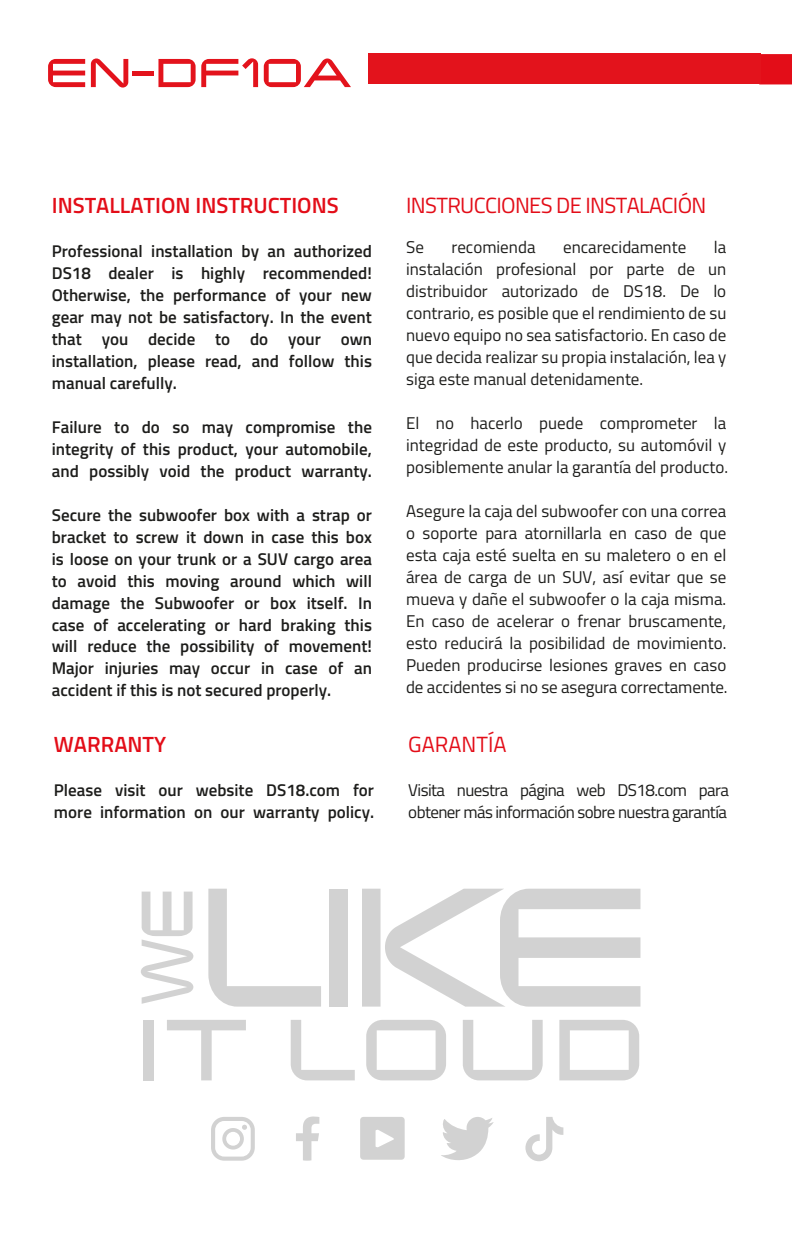
<style>
.page{position:relative;width:792px;height:1260px;background:#fff}
.page>*{position:absolute;margin:0;border:0;box-sizing:border-box;transform-origin:0 0}
.t1{font:51px "Changeling Neo";color:#e3131c}
.t2{font:600 22px "Titillium Web";color:#e30d18}
.t3{font:22px "Titillium Web";letter-spacing:-.03em;color:#e30d18}
.t4{font:22px "Titillium Web";color:#e30d18}
.t5{font:600 17px/22px "Titillium Web";color:#1d1d1b;text-align:justify}
.t6{font:17px/22px "Titillium Web";color:#1d1d1b;text-align:justify}
.t7{font:17px/22px "Titillium Web";letter-spacing:-.035em;color:#1d1d1b}
</style>
<div class="page">
<svg style="left:759px;top:53px;width:33px;height:31px"></svg>
<svg style="left:141px;top:892px;width:52px;height:112px"></svg>
<svg style="left:208px;top:889px;width:113px;height:118px"></svg>
<div style="left:330px;top:889px;width:18px;height:118px;background:#d2d2d2"></div>
<svg style="left:362px;top:889px;width:278px;height:118px"></svg>
<div style="left:143px;top:1020px;width:10px;height:60px;background:#d2d2d2"></div>
<svg style="left:167px;top:1020px;width:79px;height:60px"></svg>
<svg style="left:291px;top:1020px;width:64px;height:60px"></svg>
<svg style="left:366px;top:1020px;width:80px;height:60px"></svg>
<svg style="left:463px;top:1020px;width:80px;height:60px"></svg>
<svg style="left:559px;top:1020px;width:80px;height:60px"></svg>
<svg style="left:441px;top:1117px;width:52px;height:43px"></svg>
<svg style="left:296px;top:1117px;width:23px;height:44px"></svg>
<svg style="left:525px;top:1117px;width:38px;height:44px"></svg>
<svg style="left:211px;top:1117px;width:44px;height:44px"></svg>
<svg style="left:360px;top:1117px;width:45px;height:43px;background:#d7d7d7"></svg>
<div style="left:368px;top:54px;width:393px;height:30px;background:#e3131c"></div>
<h1 class="t1" style="left:45px;top:39px;width:307px">EN-DF10A</h1>
<p class="t2" style="left:52px;top:188px;width:288px">INSTALLATION INSTRUCTIONS</p>
<p class="t5" style="left:52px;top:239px;width:322px">Professional installation by an authorized DS18 dealer is highly recommended!<br>Otherwise, the performance of your new gear may not be satisfactory. In the event that you decide to do your own installation, please read, and follow this manual carefully.</p>
<p class="t5" style="left:52px;top:415px;width:322px">Failure to do so may compromise the integrity of this product, your automobile, and possibly void the product warranty.</p>
<p class="t5" style="left:52px;top:503px;width:322px">Secure the subwoofer box with a strap or bracket to screw it down in case this box is loose on your trunk or a SUV cargo area to avoid this moving around which will damage the Subwoofer or box itself. In case of accelerating or hard braking this will reduce the possibility of movement!<br>Major injuries may occur in case of an accident if this is not secured properly.</p>
<p class="t2" style="left:54px;top:728px;width:114px">WARRANTY</p>
<p class="t5" style="left:54px;top:778px;width:322px">Please visit our website DS18.com for more information on our warranty policy.</p>
<p class="t3" style="left:406px;top:189px;width:302px">INSTRUCCIONES DE INSTALACIÓN</p>
<p class="t6" style="left:406px;top:235px;width:19px">Se</p>
<p class="t6" style="left:452px;top:235px;width:86px">recomienda</p>
<p class="t6" style="left:563px;top:235px;width:125px">encarecidamente</p>
<p class="t6" style="left:406px;top:235px;width:322px;text-indent:308px">la instalación profesional por parte de un distribuidor autorizado de DS18. De lo contrario, es posible que el rendimiento de su nuevo equipo no sea satisfactorio. En caso de que decida realizar su propia instalación, lea y siga este manual detenidamente.</p>
<p class="t6" style="left:406px;top:411px;width:323px">El no hacerlo puede comprometer la integridad de este producto, su automóvil y posiblemente anular la garantía del producto.</p>
<p class="t6" style="left:406px;top:499px;width:323px">Asegure la caja del subwoofer con una correa o soporte para atornillarla en caso de que esta caja esté suelta en su maletero o en el área de carga de un SUV, así evitar que se mueva y dañe el subwoofer o la caja misma.<br>En caso de acelerar o frenar bruscamente, esto reducirá la posibilidad de movimiento.<br>Pueden producirse lesiones graves en caso de accidentes si no se asegura correctamente.</p>
<p class="t4" style="left:408px;top:728px;width:100px">GARANTÍA</p>
<p class="t7" style="left:408px;top:778px;width:322px">Visita nuestra página web DS18.com para obtener más información sobre nuestra garantía</p>
</div>
